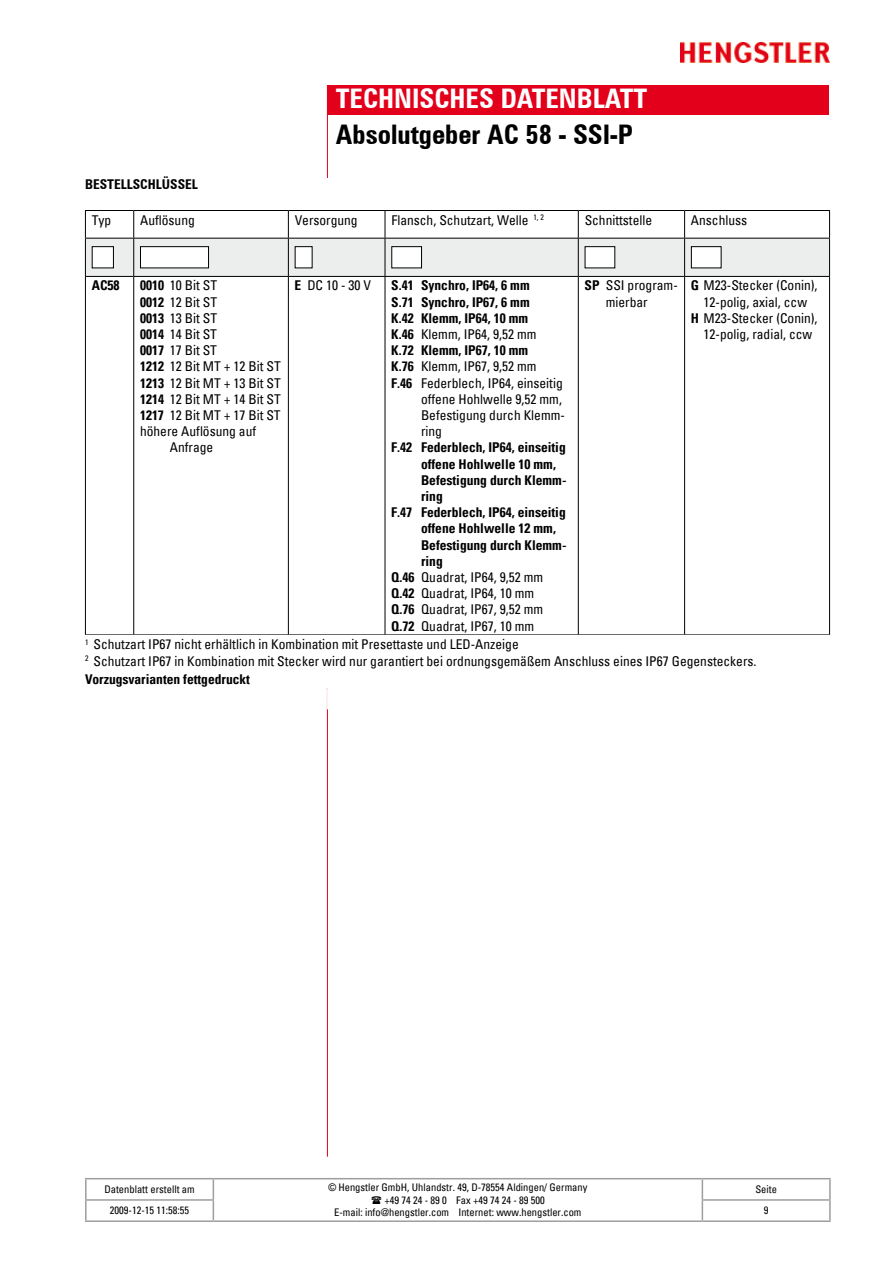
<style>
.page{position:relative;width:893px;height:1263px;background:#fff}
.page>*{position:absolute;margin:0;border:0;box-sizing:border-box;transform-origin:0 0}
.t1{font:700 condensed 27px "Zurich BT";color:#000}
.t2{font:700 condensed 27px "Zurich BT";color:#fff}
.t3{font:condensed 13.5px/16.2px "Univers";color:#000}
.t4{font:700 condensed 13.5px "Univers";color:#000}
.t5{font:700 condensed 13.5px "Zurich BT";color:#000}
.t6{font:condensed 10.5px "Univers";color:#000}
.s1{font-weight:700}
.s2{font-family:"Arial";font-stretch:normal}
</style>
<div class="page">
<img style="left:680px;top:43px;width:149px;height:20px">
<div style="left:327px;top:85px;width:502px;height:30px;background:#e2001a"></div>
<hr style="left:327px;top:85px;width:1px;height:1072px;background:#e2001a">
<hr style="left:85px;top:1178px;width:128px;height:1px;background:#9c9e9f">
<hr style="left:85px;top:1179px;width:2px;height:20px;background:#9c9e9f">
<hr style="left:213px;top:1178px;width:489px;height:1px;background:#9c9e9f">
<hr style="left:702px;top:1178px;width:129px;height:1px;background:#9c9e9f">
<hr style="left:829px;top:1179px;width:2px;height:20px;background:#9c9e9f">
<hr style="left:85px;top:1199px;width:129px;height:2px;background:#9c9e9f">
<svg style="left:85px;top:1201px;width:2px;height:19px"></svg>
<svg style="left:213px;top:1179px;width:1px;height:41px"></svg>
<hr style="left:702px;top:1199px;width:129px;height:2px;background:#9c9e9f">
<svg style="left:702px;top:1179px;width:1px;height:41px"></svg>
<svg style="left:829px;top:1201px;width:2px;height:19px"></svg>
<hr style="left:85px;top:1220px;width:128px;height:2px;background:#9c9e9f">
<hr style="left:213px;top:1220px;width:489px;height:2px;background:#9c9e9f">
<hr style="left:702px;top:1220px;width:129px;height:2px;background:#9c9e9f">
<div style="left:85px;top:189px;width:744px;height:21px;background:#fff"></div>
<svg style="left:134px;top:277px;width:552px;height:357px"></svg>
<hr style="left:85px;top:210px;width:49px;height:1px;background:#000">
<hr style="left:134px;top:210px;width:154px;height:1px;background:#000">
<hr style="left:288px;top:210px;width:97px;height:1px;background:#000">
<hr style="left:385px;top:210px;width:193px;height:1px;background:#000">
<hr style="left:578px;top:210px;width:107px;height:1px;background:#000">
<hr style="left:685px;top:210px;width:145px;height:1px;background:#000">
<svg style="left:85px;top:211px;width:745px;height:65px"></svg>
<hr style="left:85px;top:238px;width:49px;height:1px;background:#000">
<hr style="left:85px;top:238px;width:1px;height:38px;background:#000">
<hr style="left:134px;top:238px;width:154px;height:1px;background:#000">
<hr style="left:133px;top:238px;width:1px;height:38px;background:#000">
<hr style="left:288px;top:238px;width:97px;height:1px;background:#000">
<hr style="left:288px;top:238px;width:1px;height:38px;background:#000">
<hr style="left:385px;top:238px;width:193px;height:1px;background:#000">
<hr style="left:385px;top:238px;width:1px;height:38px;background:#000">
<hr style="left:578px;top:238px;width:107px;height:1px;background:#000">
<hr style="left:578px;top:238px;width:1px;height:38px;background:#000">
<hr style="left:685px;top:238px;width:145px;height:1px;background:#000">
<hr style="left:684px;top:238px;width:1px;height:38px;background:#000">
<hr style="left:829px;top:238px;width:1px;height:38px;background:#000">
<hr style="left:85px;top:276px;width:49px;height:1px;background:#000">
<hr style="left:85px;top:277px;width:1px;height:357px;background:#000">
<hr style="left:134px;top:276px;width:154px;height:1px;background:#000">
<hr style="left:133px;top:277px;width:1px;height:357px;background:#000">
<hr style="left:288px;top:276px;width:97px;height:1px;background:#000">
<hr style="left:288px;top:277px;width:1px;height:357px;background:#000">
<hr style="left:385px;top:276px;width:193px;height:1px;background:#000">
<hr style="left:385px;top:277px;width:1px;height:357px;background:#000">
<hr style="left:578px;top:276px;width:107px;height:1px;background:#000">
<hr style="left:578px;top:277px;width:1px;height:357px;background:#000">
<hr style="left:685px;top:276px;width:145px;height:1px;background:#000">
<hr style="left:684px;top:277px;width:1px;height:357px;background:#000">
<hr style="left:829px;top:277px;width:1px;height:357px;background:#000">
<hr style="left:85px;top:634px;width:49px;height:1px;background:#000">
<hr style="left:134px;top:634px;width:154px;height:1px;background:#000">
<hr style="left:288px;top:634px;width:97px;height:1px;background:#000">
<hr style="left:385px;top:634px;width:193px;height:1px;background:#000">
<hr style="left:578px;top:634px;width:107px;height:1px;background:#000">
<hr style="left:685px;top:634px;width:145px;height:1px;background:#000">
<div style="left:92px;top:246px;width:22px;height:22px;background:#fff;border:1px solid #000"></div>
<div style="left:140px;top:246px;width:69px;height:22px;background:#fff;border:1px solid #000"></div>
<div style="left:295px;top:246px;width:17px;height:22px;background:#fff"></div>
<div style="left:391px;top:246px;width:31px;height:22px;background:#fff;border:1px solid #000"></div>
<div style="left:585px;top:246px;width:30px;height:22px;background:#fff;border:1px solid #000"></div>
<div style="left:691px;top:246px;width:30px;height:22px;background:#fff;border:1px solid #000"></div>
<div style="left:85px;top:635px;width:744px;height:35px;background:#fff"></div>
<svg style="left:327px;top:688px;width:1px;height:21px"></svg>
<h1 class="t2" style="left:336px;top:82px;width:313px">TECHNISCHES DATENBLATT</h1>
<h1 class="t1" style="left:336px;top:118px;width:298px">Absolutgeber AC 58 - SSI-P</h1>
<p class="t5" style="left:85px;top:176px;width:114px">BESTELLSCHLÜSSEL</p>
<p class="t3" style="left:92px;top:211px;width:21px">Typ</p>
<p class="t3" style="left:140px;top:211px;width:56px">Auflösung</p>
<p class="t3" style="left:295px;top:211px;width:64px">Versorgung</p>
<p class="t3" style="left:391px;top:211px;width:154px">Flansch, Schutzart, Welle <sup>1,</sup> <sup>2</sup></p>
<p class="t3" style="left:585px;top:211px;width:69px">Schnittstelle</p>
<p class="t3" style="left:691px;top:211px;width:58px">Anschluss</p>
<p class="t4" style="left:92px;top:277px;width:29px">AC58</p>
<p class="t3" style="left:140px;top:277px;width:78px"><span class="s1">0010</span> 10 Bit ST</p>
<p class="t3" style="left:140px;top:293px;width:78px"><span class="s1">0012</span> 12 Bit ST</p>
<p class="t3" style="left:140px;top:310px;width:78px"><span class="s1">0013</span> 13 Bit ST</p>
<p class="t3" style="left:140px;top:326px;width:78px"><span class="s1">0014</span> 14 Bit ST</p>
<p class="t3" style="left:140px;top:342px;width:78px"><span class="s1">0017</span> 17 Bit ST</p>
<p class="t3" style="left:140px;top:358px;width:142px"><span class="s1">1212</span> 12 Bit MT + 12 Bit ST</p>
<p class="t3" style="left:140px;top:374px;width:142px"><span class="s1">1213</span> 12 Bit MT + 13 Bit ST</p>
<p class="t3" style="left:140px;top:391px;width:142px"><span class="s1">1214</span> 12 Bit MT + 14 Bit ST</p>
<p class="t3" style="left:140px;top:407px;width:142px"><span class="s1">1217</span> 12 Bit MT + 17 Bit ST</p>
<p class="t3" style="left:140px;top:423px;width:118px">höhere Auflösung auf</p>
<p class="t3" style="left:170px;top:439px;width:45px">Anfrage</p>
<p class="t3" style="left:295px;top:277px;width:78px"><span class="s1">E</span> DC 10 - 30 V</p>
<p class="t4" style="left:391px;top:277px;width:140px">S.41 Synchro, IP64, 6 mm</p>
<p class="t4" style="left:391px;top:293px;width:140px">S.71 Synchro, IP67, 6 mm</p>
<p class="t4" style="left:391px;top:310px;width:138px">K.42 Klemm, IP64, 10 mm</p>
<p class="t3" style="left:391px;top:326px;width:147px"><span class="s1">K.46</span> Klemm, IP64, 9,52 mm</p>
<p class="t4" style="left:391px;top:342px;width:138px">K.72 Klemm, IP67, 10 mm</p>
<p class="t3" style="left:391px;top:358px;width:147px"><span class="s1">K.76</span> Klemm, IP67, 9,52 mm</p>
<p class="t3" style="left:391px;top:374px;width:173px"><span class="s1">F.46</span> Federblech, IP64, einseitig</p>
<p class="t3" style="left:421px;top:391px;width:142px">offene Hohlwelle 9,52 mm,</p>
<p class="t3" style="left:421px;top:407px;width:145px">Befestigung durch Klemm-</p>
<p class="t3" style="left:421px;top:423px;width:22px">ring</p>
<p class="t4" style="left:391px;top:439px;width:176px">F.42 Federblech, IP64, einseitig</p>
<p class="t4" style="left:421px;top:455px;width:136px">offene Hohlwelle 10 mm,</p>
<p class="t4" style="left:421px;top:472px;width:147px">Befestigung durch Klemm-</p>
<p class="t4" style="left:421px;top:488px;width:23px">ring</p>
<p class="t4" style="left:391px;top:504px;width:176px">F.47 Federblech, IP64, einseitig</p>
<p class="t4" style="left:421px;top:520px;width:136px">offene Hohlwelle 12 mm,</p>
<p class="t4" style="left:421px;top:536px;width:147px">Befestigung durch Klemm-</p>
<p class="t4" style="left:421px;top:553px;width:23px">ring</p>
<p class="t3" style="left:391px;top:569px;width:153px"><span class="s1">Q.46</span> Quadrat, IP64, 9,52 mm</p>
<p class="t3" style="left:391px;top:585px;width:144px"><span class="s1">Q.42</span> Quadrat, IP64, 10 mm</p>
<p class="t3" style="left:391px;top:601px;width:153px"><span class="s1">Q.76</span> Quadrat, IP67, 9,52 mm</p>
<p class="t3" style="left:391px;top:617px;width:144px"><span class="s1">Q.72</span> Quadrat, IP67, 10 mm</p>
<p class="t3" style="left:606px;top:277px;width:73px;text-indent:-21px"><span class="s1">SP</span> SSI program&shy;mierbar</p>
<p class="t3" style="left:691px;top:277px;width:128px;text-align:center"><span class="s1">G</span> M23-Stecker (Conin),<br>12-polig, axial, ccw<br><span class="s1">H</span> M23-Stecker (Conin),<br>12-polig, radial, ccw</p>
<p class="t3" style="left:85px;top:636px;width:673px"><sup>1</sup> Schutzart IP67 nicht erhältlich in Kombination mit Presettaste und LED-Anzeige<br><sup>2</sup> Schutzart IP67 in Kombination mit Stecker wird nur garantiert bei ordnungsgemäßem Anschluss eines IP67 Gegensteckers.</p>
<p class="t4" style="left:85px;top:671px;width:166px">Vorzugsvarianten fettgedruckt</p>
<p class="t6" style="left:104px;top:1182px;width:92px">Datenblatt erstellt am</p>
<p class="t6" style="left:328px;top:1180px;width:261px"><span class="s2">©</span> Hengstler GmbH, Uhlandstr. 49, D-78554 Aldingen/ Germany</p>
<p class="t6" style="left:385px;top:1193px;width:162px">+49 74 24 - 89 0 Fax +49 74 24 - 89 500</p>
<p class="t6" style="left:334px;top:1206px;width:249px">E-mail: info@hengstler.com Internet: www.hengstler.com</p>
<p class="t6" style="left:755px;top:1182px;width:23px">Seite</p>
<p class="t6" style="left:110px;top:1204px;width:81px">2009-12-15 11:58:55</p>
<p class="t6" style="left:764px;top:1204px;width:6px">9</p>
</div>
